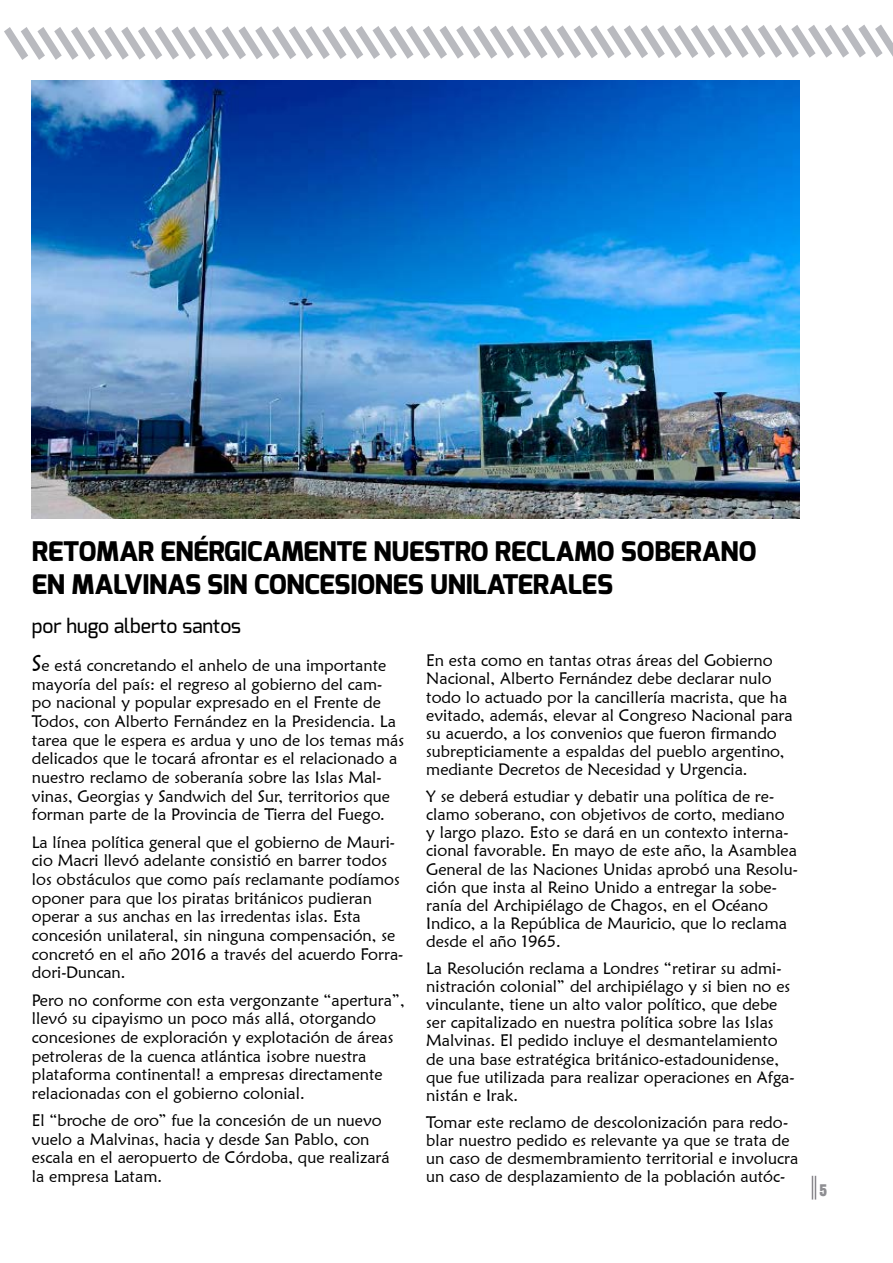
<style>
.page{position:relative;width:893px;height:1263px;background:#fff}
.page>*{position:absolute;margin:0;border:0;box-sizing:border-box;transform-origin:0 0}
.t1{font:800 27px/33px "Exo";letter-spacing:-.01em;color:#000}
.t2{font:500 19.5px "Exo";color:#000}
.t3{font:16.5px/18.1px "Maiandra GD";color:#000}
.t4{font:15px "Anton";color:#727277}
.s1{font-size:22.5px}
</style>
<div class="page">
<svg style="left:812px;top:1176px;width:4px;height:23px"></svg>
<svg style="left:4px;top:24px;width:889px;height:36px"></svg>
<img style="left:32px;top:81px;width:767px;height:438px">
<h1 class="t1" style="left:32px;top:535px;width:726px">RETOMAR ENÉRGICAMENTE NUESTRO RECLAMO SOBERANO<br>EN MALVINAS SIN CONCESIONES UNILATERALES</h1>
<p class="t2" style="left:32px;top:614px;width:211px">por hugo alberto santos</p>
<p class="t3" style="left:32px;top:655px;width:374px;line-height:18.8px"><span class="s1">S</span>e está concretando el anhelo de una importante mayoría del país: el regreso al gobierno del cam&shy;po nacional y popular expresado en el Frente de Todos, con Alberto Fernández en la Presidencia. La tarea que le espera es ardua y uno de los temas más delicados que le tocará afrontar es el relacionado a nuestro reclamo de soberanía sobre las Islas Mal&shy;vinas, Georgias y Sandwich del Sur, territorios que forman parte de la Provincia de Tierra del Fuego.</p>
<p class="t3" style="left:32px;top:832px;width:373px;line-height:18.8px">La línea política general que el gobierno de Mauri&shy;cio Macri llevó adelante consistió en barrer todos los obstáculos que como país reclamante podíamos oponer para que los piratas británicos pudieran operar a sus anchas en las irredentas islas. Esta concesión unilateral, sin ninguna compensación, se concretó en el año 2016 a través del acuerdo Forra&shy;dori-Duncan.</p>
<p class="t3" style="left:32px;top:990px;width:374px;line-height:18.8px">Pero no conforme con esta vergonzante “apertura”, llevó su cipayismo un poco más allá, otorgando concesiones de exploración y explotación de áreas petroleras de la cuenca atlántica ¡sobre nuestra plataforma continental! a empresas directamente relacionadas con el gobierno colonial.</p>
<p class="t3" style="left:32px;top:1111px;width:359px;line-height:18.8px">El “broche de oro” fue la concesión de un nuevo vuelo a Malvinas, hacia y desde San Pablo, con escala en el aeropuerto de Córdoba, que realizará la empresa Latam.</p>
<p class="t3" style="left:426px;top:651px;width:368px">En esta como en tantas otras áreas del Gobierno Nacional, Alberto Fernández debe declarar nulo todo lo actuado por la cancillería macrista, que ha evitado, además, elevar al Congreso Nacional para su acuerdo, a los convenios que fueron firmando subrepticiamente a espaldas del pueblo argentino, mediante Decretos de Necesidad y Urgencia.</p>
<p class="t3" style="left:426px;top:787px;width:373px">Y se deberá estudiar y debatir una política de re&shy;clamo soberano, con objetivos de corto, mediano<br>y largo plazo. Esto se dará en un contexto interna&shy;cional favorable. En mayo de este año, la Asamblea General de las Naciones Unidas aprobó una Resolu&shy;ción que insta al Reino Unido a entregar la sobe&shy;ranía del Archipiélago de Chagos, en el Océano Indico, a la República de Mauricio, que lo reclama desde el año 1965.</p>
<p class="t3" style="left:426px;top:959px;width:370px">La Resolución reclama a Londres “retirar su admi&shy;nistración colonial” del archipiélago y si bien no es vinculante, tiene un alto valor político, que debe ser capitalizado en nuestra política sobre las Islas Malvinas. El pedido incluye el desmantelamiento de una base estratégica británico-estadounidense, que fue utilizada para realizar operaciones en Afga&shy;nistán e Irak.</p>
<p class="t3" style="left:426px;top:1112px;width:374px">Tomar este reclamo de descolonización para redo&shy;blar nuestro pedido es relevante ya que se trata de un caso de desmembramiento territorial e involucra un caso de desplazamiento de la población autóc-</p>
<p class="t4" style="left:819px;top:1178px;width:9px">5</p>
</div>
